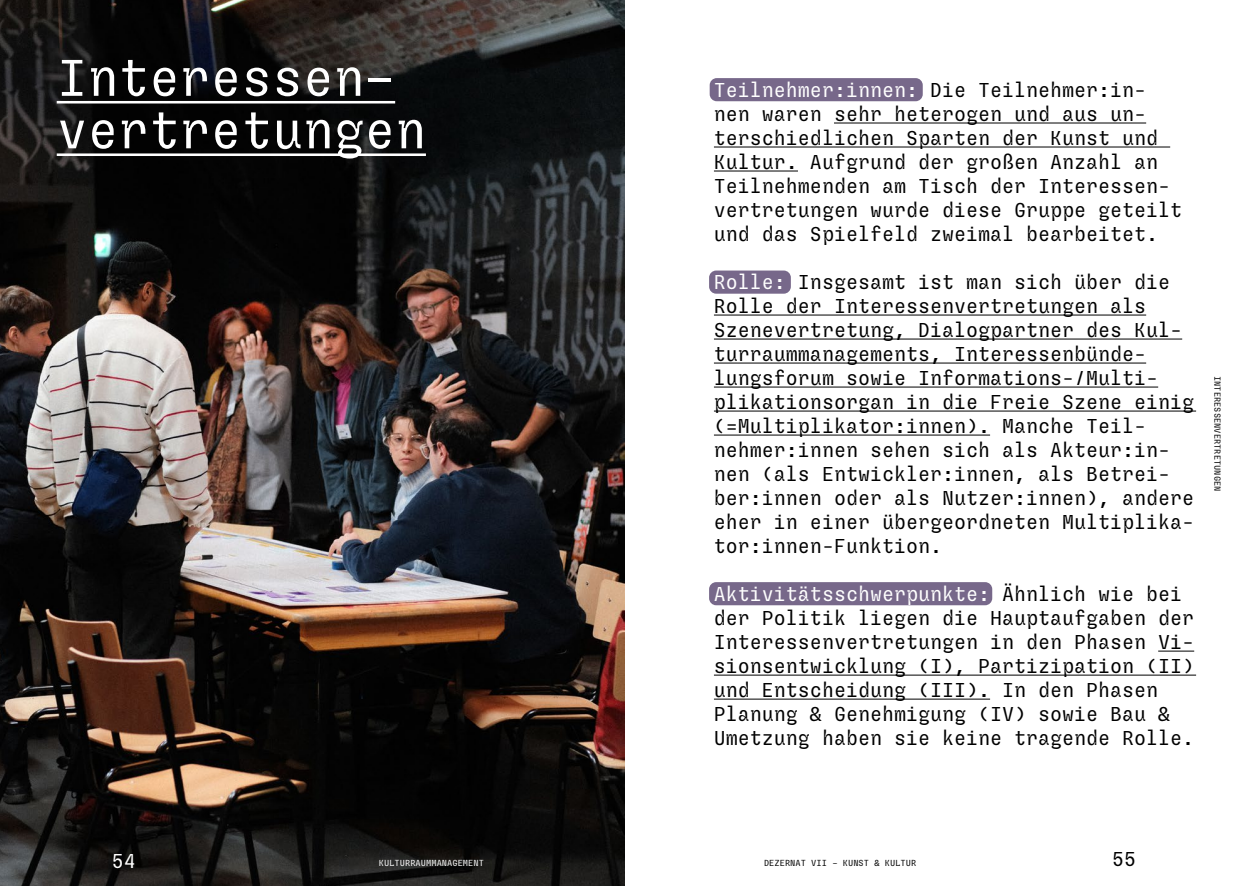
<style>
.page{position:relative;width:1248px;height:886px;background:#fff}
.page>*{position:absolute;margin:0;border:0;box-sizing:border-box;transform-origin:0 0}
.t1{font:51.25px/52.5px "Sligoil Micro";color:#fff}
.t2{font:20px/24px "Sligoil Micro";color:#000}
.t3{font:20px "Sligoil Micro";color:#fff}
.t4{font:8.75px "Sligoil Micro";color:#000}
.t5{font:8.75px "Sligoil Micro";color:#fff}
.s1{color:#fff}
</style>
<div class="page">
<div style="left:709px;top:582px;width:283px;height:23px;background:#77688a;border-radius:7px"></div>
<div style="left:709px;top:270px;width:81px;height:24px;background:#77688a;border-radius:7px"></div>
<div style="left:709px;top:78px;width:213px;height:23px;background:#77688a;border-radius:7px"></div>
<img style="left:0;top:0;width:624px;height:886px">
<hr style="left:57px;top:101px;width:338px;height:2px;background:#fff">
<hr style="left:57px;top:153px;width:369px;height:3px;background:#fff">
<hr style="left:834px;top:122px;width:311px;height:1px;background:#000">
<hr style="left:714px;top:146px;width:455px;height:1px;background:#000">
<hr style="left:714px;top:170px;width:84px;height:1px;background:#000">
<hr style="left:714px;top:314px;width:431px;height:1px;background:#000">
<hr style="left:714px;top:338px;width:467px;height:1px;background:#000">
<hr style="left:714px;top:362px;width:431px;height:1px;background:#000">
<hr style="left:714px;top:386px;width:443px;height:1px;background:#000">
<hr style="left:714px;top:410px;width:481px;height:1px;background:#000">
<hr style="left:714px;top:434px;width:276px;height:1px;background:#000">
<hr style="left:1157px;top:650px;width:36px;height:1px;background:#000">
<hr style="left:714px;top:674px;width:481px;height:1px;background:#000">
<hr style="left:714px;top:698px;width:276px;height:1px;background:#000">
<h1 class="t1" style="left:57px;top:51px;width:370px">Interessen– vertretungen</h1>
<p class="t2" style="left:714px;top:77px;width:470px"><span class="s1">Teilnehmer:innen:</span> Die Teilnehmer:in&shy;nen waren sehr heterogen und aus un&shy;terschiedlichen Sparten der Kunst und Kultur. Aufgrund der großen Anzahl an Teilnehmenden am Tisch der Interessen&shy;vertretungen wurde diese Gruppe geteilt und das Spielfeld zweimal bearbeitet.</p>
<p class="t2" style="left:714px;top:269px;width:482px"><span class="s1">Rolle:</span> Insgesamt ist man sich über die Rolle der Interessenvertretungen als Szenevertretung, Dialogpartner des Kul&shy;turraummanagements, Interessenbünde&shy;lungsforum sowie Informations-/Multi&shy;plikationsorgan in die Freie Szene einig (=Multiplikator:innen). Manche Teil&shy;nehmer:innen sehen sich als Akteur:in&shy;nen (als Entwickler:innen, als Betrei&shy;ber:innen oder als Nutzer:innen), andere eher in einer übergeordneten Multiplika&shy;tor:innen-Funktion.</p>
<p class="t2" style="left:714px;top:581px;width:482px"><span class="s1">Aktivitätsschwerpunkte:</span> Ähnlich wie bei der Politik liegen die Hauptaufgaben der Interessenvertretungen in den Phasen Vi&shy;sionsentwicklung (I), Partizipation (II) und Entscheidung (III). In den Phasen Planung &amp; Genehmigung (IV) sowie Bau &amp; Umetzung haben sie keine tragende Rolle.</p>
<p class="t4" style="left:1222px;top:376px;width:117px;rotate:90deg">INTERESSENVERTRETUNGEN</p>
<p class="t3" style="left:112px;top:848px;width:25px">54</p>
<p class="t5" style="left:379px;top:858px;width:107px">KULTURRAUMMANAGEMENT</p>
<p class="t4" style="left:764px;top:857px;width:154px">DEZERNAT VII – KUNST &amp; KULTUR</p>
<p class="t2" style="left:1112px;top:847px;width:25px">55</p>
</div>
